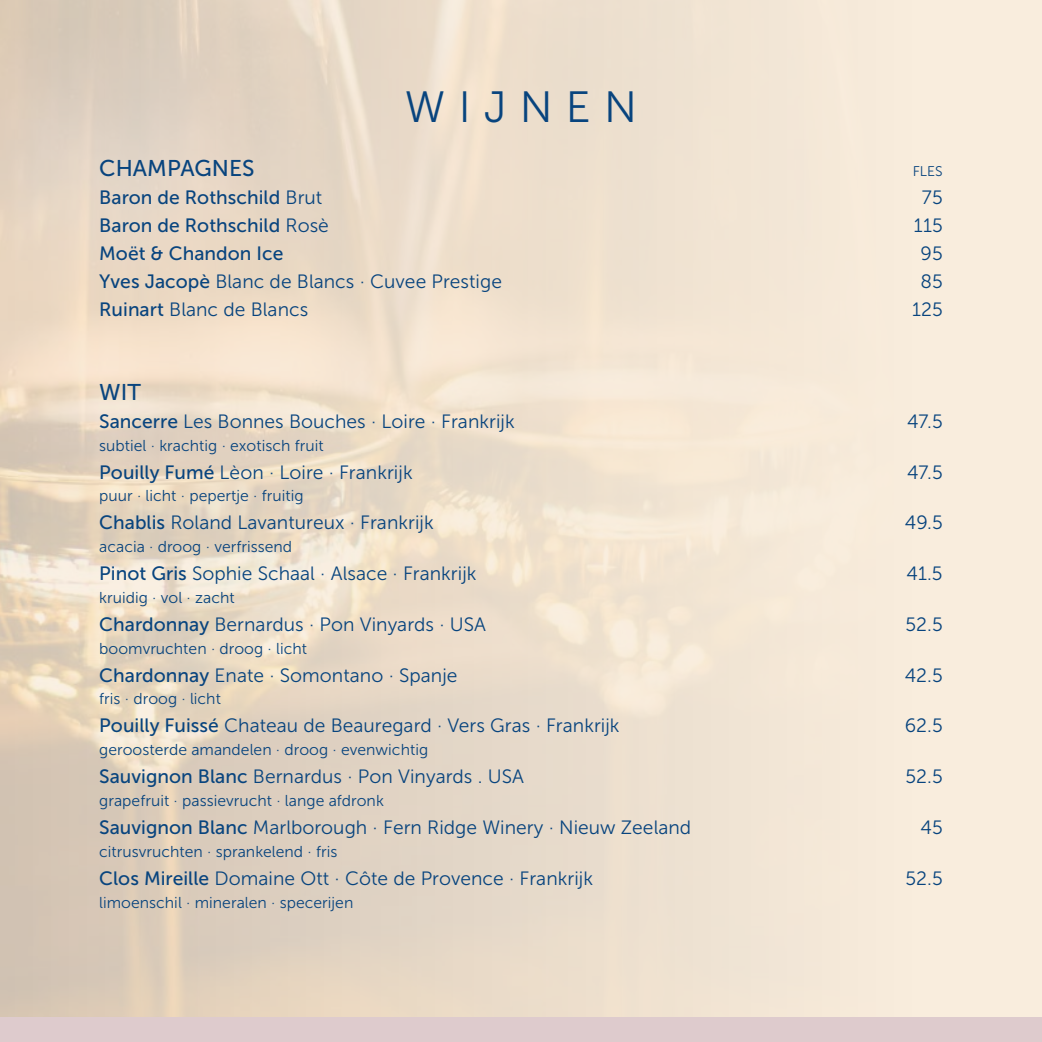
<style>
.page{position:relative;width:1042px;height:1042px;background:#fff}
.page>*{position:absolute;margin:0;border:0;box-sizing:border-box;transform-origin:0 0}
.t1{font:43.75px "Museo Sans 300";letter-spacing:.3em;color:#08447e}
.t2{font:22.75px "Museo Sans 500";color:#08447e}
.t3{font:19.25px "Museo Sans 300";color:#08447e}
.t4{font:19.25px "Museo Sans 500";color:#08447e}
.t5{font:15.75px "Museo Sans 300";color:#08447e}
.t6{font:14px "Museo Sans 300";color:#08447e}
.s1{font-family:"Museo Sans 300"}
.s2{font-family:"Museo Sans 500"}
</style>
<div class="page">
<div style="left:0;top:1017px;width:1042px;height:25px;background:#decbcd"></div>
<h1 class="t1" style="left:405px;top:83px;width:233px">WIJNEN</h1>
<p class="t2" style="left:99px;top:156px;width:157px">CHAMPAGNES</p>
<p class="t6" style="left:912px;top:163px;width:32px">FLES</p>
<p class="t4" style="left:99px;top:187px;width:225px">Baron de Rothschild <span class="s1">Brut</span></p>
<p class="t3" style="left:922px;top:187px;width:22px">75</p>
<p class="t4" style="left:99px;top:215px;width:231px">Baron de Rothschild <span class="s1">Rosè</span></p>
<p class="t3" style="left:914px;top:215px;width:30px">115</p>
<p class="t4" style="left:99px;top:243px;width:186px">Moët &amp; Chandon Ice</p>
<p class="t3" style="left:920px;top:243px;width:24px">95</p>
<p class="t3" style="left:99px;top:271px;width:404px"><span class="s2">Yves Jacopè</span> Blanc de Blancs · Cuvee Prestige</p>
<p class="t3" style="left:920px;top:271px;width:24px">85</p>
<p class="t3" style="left:99px;top:299px;width:211px"><span class="s2">Ruinart</span> Blanc de Blancs</p>
<p class="t3" style="left:912px;top:299px;width:32px">125</p>
<p class="t2" style="left:99px;top:380px;width:43px">WIT</p>
<p class="t3" style="left:99px;top:411px;width:417px"><span class="s2">Sancerre</span> Les Bonnes Bouches · Loire · Frankrijk</p>
<p class="t3" style="left:907px;top:411px;width:37px">47.5</p>
<p class="t5" style="left:99px;top:437px;width:226px">subtiel · krachtig · exotisch fruit</p>
<p class="t3" style="left:99px;top:462px;width:315px"><span class="s2">Pouilly Fumé</span> Lèon · Loire · Frankrijk</p>
<p class="t3" style="left:907px;top:462px;width:37px">47.5</p>
<p class="t5" style="left:99px;top:487px;width:206px">puur · licht · pepertje · fruitig</p>
<p class="t3" style="left:99px;top:512px;width:336px"><span class="s2">Chablis</span> Roland Lavantureux · Frankrijk</p>
<p class="t3" style="left:905px;top:512px;width:39px">49.5</p>
<p class="t5" style="left:99px;top:538px;width:194px">acacia · droog · verfrissend</p>
<p class="t3" style="left:99px;top:563px;width:379px"><span class="s2">Pinot Gris</span> Sophie Schaal · Alsace · Frankrijk</p>
<p class="t3" style="left:906px;top:563px;width:38px">41.5</p>
<p class="t5" style="left:99px;top:589px;width:137px">kruidig · vol · zacht</p>
<p class="t3" style="left:99px;top:614px;width:388px"><span class="s2">Chardonnay</span> Bernardus · Pon Vinyards · USA</p>
<p class="t3" style="left:905px;top:614px;width:39px">52.5</p>
<p class="t5" style="left:99px;top:640px;width:209px">boomvruchten · droog · licht</p>
<p class="t3" style="left:99px;top:665px;width:360px"><span class="s2">Chardonnay</span> Enate · Somontano · Spanje</p>
<p class="t3" style="left:905px;top:665px;width:39px">42.5</p>
<p class="t5" style="left:99px;top:690px;width:123px">fris · droog · licht</p>
<p class="t3" style="left:99px;top:715px;width:522px"><span class="s2">Pouilly Fuissé</span> Chateau de Beauregard · Vers Gras · Frankrijk</p>
<p class="t3" style="left:905px;top:715px;width:39px">62.5</p>
<p class="t5" style="left:99px;top:741px;width:330px">geroosterde amandelen · droog · evenwichtig</p>
<p class="t3" style="left:99px;top:766px;width:426px"><span class="s2">Sauvignon Blanc</span> Bernardus · Pon Vinyards . USA</p>
<p class="t3" style="left:905px;top:766px;width:39px">52.5</p>
<p class="t5" style="left:99px;top:792px;width:286px">grapefruit · passievrucht · lange afdronk</p>
<p class="t3" style="left:99px;top:817px;width:593px"><span class="s2">Sauvignon Blanc</span> Marlborough · Fern Ridge Winery · Nieuw Zeeland</p>
<p class="t3" style="left:920px;top:817px;width:24px">45</p>
<p class="t5" style="left:99px;top:843px;width:240px">citrusvruchten · sprankelend · fris</p>
<p class="t3" style="left:99px;top:868px;width:495px"><span class="s2">Clos Mireille</span> Domaine Ott · Côte de Provence · Frankrijk</p>
<p class="t3" style="left:905px;top:868px;width:39px">52.5</p>
<p class="t5" style="left:99px;top:893px;width:256px">limoenschil · mineralen · specerijen</p>
</div>
